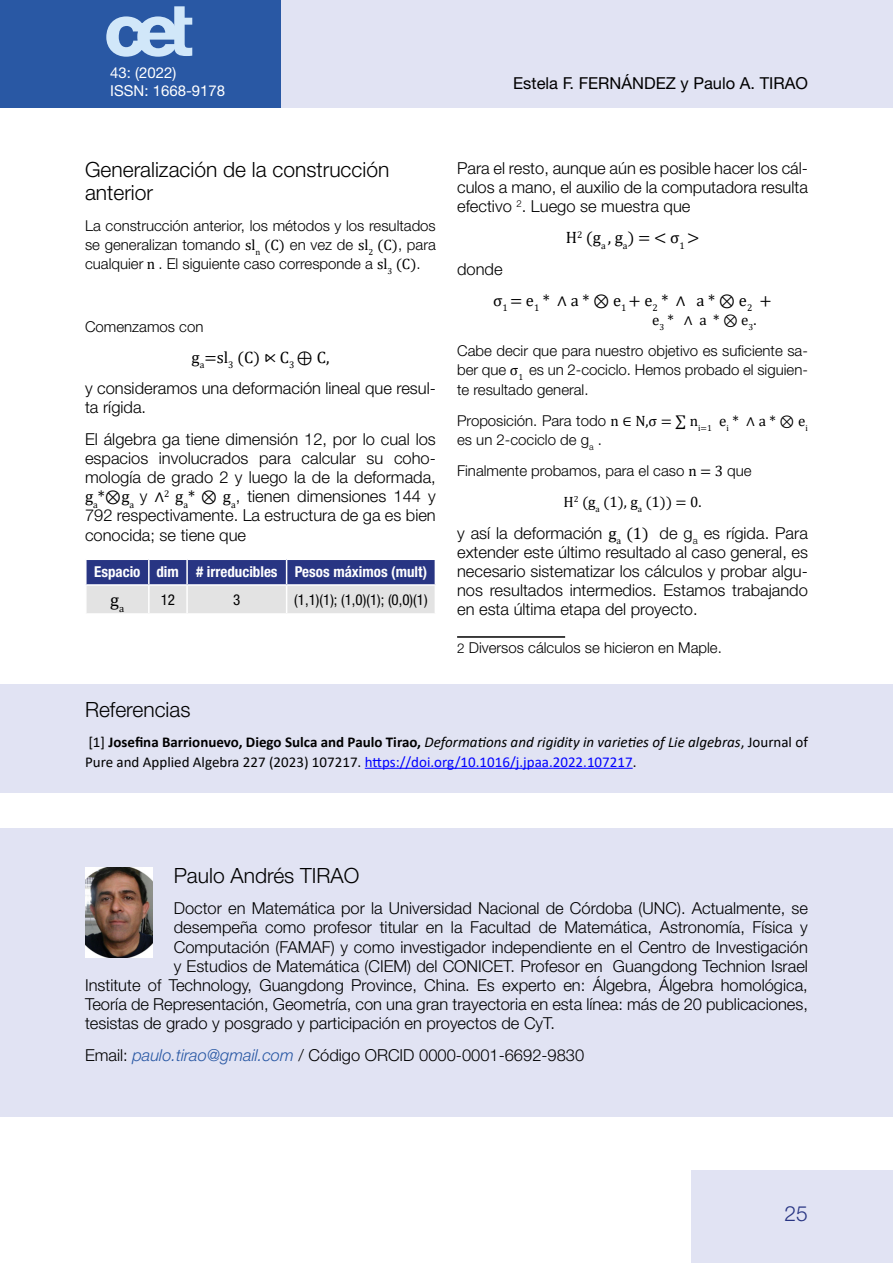
<style>
.page{position:relative;width:893px;height:1263px;background:#fff}
.page>*{position:absolute;margin:0;border:0;box-sizing:border-box;transform-origin:0 0}
.SUBTITULO{font:300 21px/22.6px "Helvetica Neue LT Std";color:#000}
.t1{font:300 21px "Helvetica Neue LT Std";color:#283583}
.t2{font:18px "Cambria Math";color:#000}
.TEXTO{font:300 16.5px/19.2px "Helvetica Neue LT Std";color:#000;text-align:justify}
.TEXTO-2{font:16.5px "Cambria Math";color:#000}
.AUTORES{font:16.5px "Helvetica Neue LT Std";color:#000}
.TEXTO-3{font:300 15px/19.2px "Helvetica Neue LT Std";color:#000;text-align:justify}
.t3{font:15px/19.8px "Calibri";color:#000}
.t4{font:700 condensed 15px "Helvetica Neue LT Std";color:#fff}
.PIE_PAGINA{font:300 15px "Helvetica Neue LT Std";color:#000}
.t5{font:condensed 15px "Helvetica Neue LT Std";color:#000}
.TEXTO-4{font:15px "Cambria Math";color:#000}
.t6{font:15px/18px "Helvetica Neue LT Std";color:#fff}
.s1{font-family:"Cambria Math";font-weight:400}
.s2{font-size:13.5px}
.s3{font-weight:700}
.s4{font-style:italic}
.s5{color:#00f}
.s6{font-style:italic;color:#2958a4}
</style>
<div class="page">
<div style="left:0;top:0;width:282px;height:108px;background:#2958a4"></div>
<hr style="left:0;top:0;width:1px;height:108px;background:#e1e3f3">
<div style="left:691px;top:1170px;width:202px;height:93px;background:#e1e3f3"></div>
<div style="left:282px;top:0;width:611px;height:108px;background:#e1e3f3"></div>
<svg style="left:106px;top:6px;width:86px;height:51px"></svg>
<div style="left:0;top:684px;width:893px;height:108px;background:#e1e3f3"></div>
<svg style="left:86px;top:559px;width:350px;height:54px;background:#9298ba"></svg>
<hr style="left:365px;top:768px;width:268px;height:1px;background:#00f">
<hr style="left:457px;top:636px;width:108px;height:2px;background:#000">
<div style="left:0;top:828px;width:893px;height:288px;background:#e1e3f3"></div>
<img style="left:85px;top:868px;width:67px;height:90px">
<p class="t6" style="left:110px;top:63px;width:117px">43: (2022)<br>ISSN: 1668-9178</p>
<p class="AUTORES" style="left:513px;top:74px;width:296px">Estela F. FERNÁNDEZ y Paulo A. TIRAO</p>
<p class="SUBTITULO" style="left:85px;top:158px;width:306px">Generalización de la construcción anterior</p>
<p class="TEXTO-3" style="left:85px;top:216px;width:352px">La construcción anterior, los métodos y los resultados se generalizan tomando <span class="s1">sl</span><sub>n</sub> <span class="s1">(C)</span> en vez de <span class="s1">sl</span><sub>2</sub> <span class="s1">(C)</span>, para cualquier <span class="s1">n</span> . El siguiente caso corresponde a <span class="s1">sl</span><sub>3</sub> <span class="s1">(C)</span>.</p>
<p class="TEXTO-3" style="left:85px;top:316px;width:120px">Comenzamos con</p>
<p class="TEXTO-2" style="left:192px;top:348px;width:139px">g<sub>a</sub>=sl<sub>3</sub> (C) ⋉ C<sub>3</sub> ⊕ C,</p>
<p class="TEXTO" style="left:85px;top:378px;width:352px">y consideramos una deformación lineal que resul&shy;ta rígida.</p>
<p class="TEXTO" style="left:85px;top:429px;width:352px">El álgebra ga tiene dimensión 12, por lo cual los espacios involucrados para calcular su coho&shy;mología de grado 2 y luego la de la deformada, <span class="s1">g</span><sub>a</sub><span class="s1">*⊗g</span><sub>a</sub> y <span class="s1">∧</span><sup>2</sup> <span class="s1">g</span><sub>a</sub><span class="s1">* ⊗ g</span><sub>a</sub>, tienen dimensiones 144 y 792 respectivamente. La estructura de ga es bien conocida; se tiene que</p>
<p class="t4" style="left:94px;top:563px;width:48px">Espacio</p>
<p class="t4" style="left:156px;top:563px;width:24px">dim</p>
<p class="t4" style="left:196px;top:563px;width:83px"># irreducibles</p>
<p class="t4" style="left:295px;top:563px;width:134px">Pesos máximos (mult)</p>
<p class="t2" style="left:110px;top:590px;width:16px">g<sub>a</sub></p>
<p class="t5" style="left:161px;top:591px;width:16px">12</p>
<p class="t5" style="left:233px;top:591px;width:9px">3</p>
<p class="t5" style="left:294px;top:591px;width:135px">(1,1)(1); (1,0)(1); (0,0)(1)</p>
<p class="TEXTO" style="left:457px;top:158px;width:352px">Para el resto, aunque aún es posible hacer los cál&shy;culos a mano, el auxilio de la computadora resulta efectivo <sup>2</sup>. Luego se muestra que</p>
<p class="TEXTO-2" style="left:566px;top:228px;width:135px">H<sup>2</sup> (g<sub>a</sub> , g<sub>a</sub>) = &lt; σ<sub>1</sub> &gt;</p>
<p class="TEXTO" style="left:457px;top:259px;width:47px">donde</p>
<p class="TEXTO-2" style="left:493px;top:290px;width:280px">σ<sub>1</sub> = e<sub>1</sub> * ∧a*⊗e<sub>1</sub> +e<sub>2</sub> * ∧ a*⊗e<sub>2</sub> +</p>
<p class="TEXTO-4" style="left:652px;top:311px;width:106px">e<sub>3</sub> * ∧ a *⊗e<sub>3</sub>.</p>
<p class="TEXTO-3" style="left:457px;top:341px;width:352px">Cabe decir que para nuestro objetivo es suficiente sa&shy;ber que <span class="s1">σ</span><sub>1</sub> es un 2-cociclo. Hemos probado el siguien&shy;te resultado general.</p>
<p class="TEXTO-3" style="left:457px;top:411px;width:352px">Proposición. Para todo <span class="s1">n ∈ N,σ = ∑ n</span><sub>i=1</sub> <span class="s1">e</span><sub>i</sub> <span class="s1">* ∧ a * ⊗ e</span><sub>i </sub>es un 2-cociclo de g<sub>a</sub> .</p>
<p class="TEXTO-3" style="left:457px;top:461px;width:296px">Finalmente probamos, para el caso <span class="s1">n = 3</span> que</p>
<p class="TEXTO-4" style="left:564px;top:493px;width:139px">H<sup>2</sup> (g<sub>a</sub> (1), g<sub>a</sub> (1)) = 0.</p>
<p class="TEXTO" style="left:457px;top:523px;width:352px">y así la deformación <span class="s1">g</span><sub>a</sub> <span class="s1">(1)</span> de g<sub>a</sub> es rígida. Para extender este último resultado al caso general, es necesario sistematizar los cálculos y probar algu&shy;nos resultados intermedios. Estamos trabajando en esta última etapa del proyecto.</p>
<p class="PIE_PAGINA" style="left:457px;top:639px;width:266px"><span class="s2">2</span> Diversos cálculos se hicieron en Maple.</p>
<p class="SUBTITULO" style="left:85px;top:697px;width:107px">Referencias</p>
<p class="t3" style="left:85px;top:731px;width:724px">[1] <span class="s3">Josefina Barrionuevo, Diego Sulca and Paulo Tirao,</span> <span class="s4">Deformations and rigidity in varieties of Lie algebras</span>, Journal of<br>Pure and Applied Algebra 227 (2023) 107217. <span class="s5">https://doi.org/10.1016/j.jpaa.2022.107217</span>.</p>
<p class="SUBTITULO" style="left:174px;top:864px;width:187px">Paulo Andrés TIRAO</p>
<p class="TEXTO" style="left:174px;top:898px;width:636px">Doctor en Matemática por la Universidad Nacional de Córdoba (UNC). Actualmente, se</p>
<p class="TEXTO" style="left:174px;top:917px;width:636px">desempeña como profesor titular en la Facultad de Matemática, Astronomía, Física y</p>
<p class="TEXTO" style="left:174px;top:937px;width:636px">Computación (FAMAF) y como investigador independiente en el Centro de Investigación</p>
<p class="TEXTO" style="left:174px;top:956px;width:636px">y Estudios de Matemática (CIEM) del CONICET. Profesor en Guangdong Technion Israel</p>
<p class="TEXTO" style="left:85px;top:975px;width:724px">Institute of Technology, Guangdong Province, China. Es experto en: Álgebra, Álgebra homológica,</p>
<p class="TEXTO" style="left:85px;top:994px;width:724px">Teoría de Representación, Geometría, con una gran trayectoria en esta línea: más de 20 publicaciones,</p>
<p class="TEXTO" style="left:85px;top:1013px;width:472px">tesistas de grado y posgrado y participación en proyectos de CyT.</p>
<p class="TEXTO" style="left:85px;top:1045px;width:501px">Email: <span class="s6">paulo.tirao@gmail.com</span> / Código ORCID 0000-0001-6692-9830</p>
<p class="t1" style="left:785px;top:1201px;width:25px">25</p>
</div>
